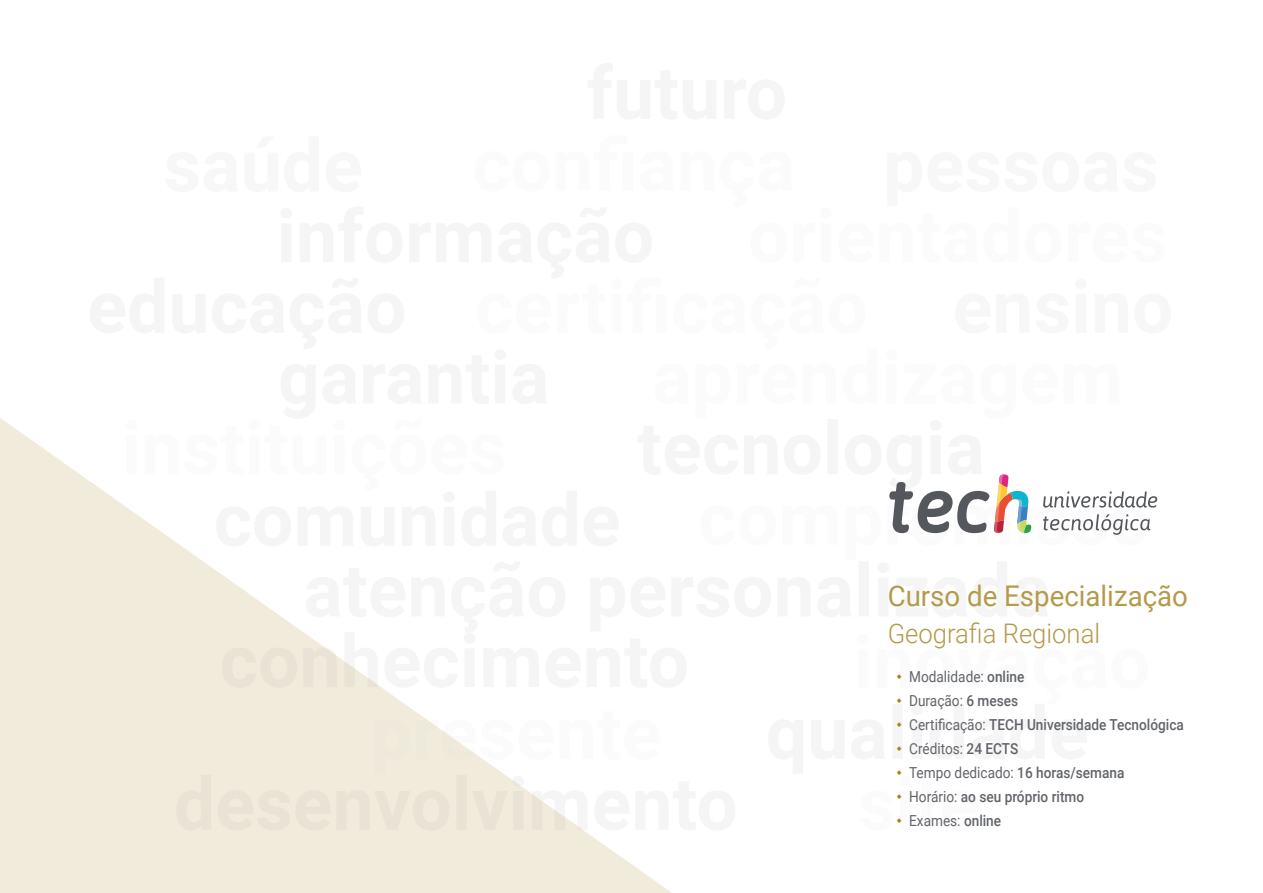
<style>
.page{position:relative;width:1263px;height:893px;background:#fff}
.page>*{position:absolute;margin:0;border:0;box-sizing:border-box;transform-origin:0 0}
.t1{font:28.5px "Roboto";color:#b39b4b}
.t2{font:300 27px "Roboto";color:#b39b4b;scale:.95 1}
.t3{font:500 15.15px/24px "Roboto";color:#61646a;scale:.9 1}
.s1{font-weight:400}
</style>
<div class="page">
<svg style="left:0;top:418px;width:672px;height:475px;background:#f1eddf"></svg>
<svg style="left:306px;top:561px;width:366px;height:71px"></svg>
<svg style="left:222px;top:632px;width:450px;height:56px"></svg>
<svg style="left:176px;top:711px;width:496px;height:119px"></svg>
<svg style="left:90px;top:418px;width:1068px;height:142px"></svg>
<h1 class="t1" style="left:888px;top:576px;width:302px">Curso de Especialização</h1>
<h2 class="t2" style="left:888px;top:615px;width:225px">Geografia Regional</h2>
<p class="t3" style="left:909px;top:664px;width:307px"><span class="s1">Modalidade:</span> online<br><span class="s1">Duração:</span> 6 meses<br><span class="s1">Certificação:</span> TECH Universidade Tecnológica<br><span class="s1">Créditos:</span> 24 ECTS<br><span class="s1">Tempo dedicado:</span> 16 horas/semana<br><span class="s1">Horário:</span> ao seu próprio ritmo<br><span class="s1">Exames:</span> online</p>
</div>
